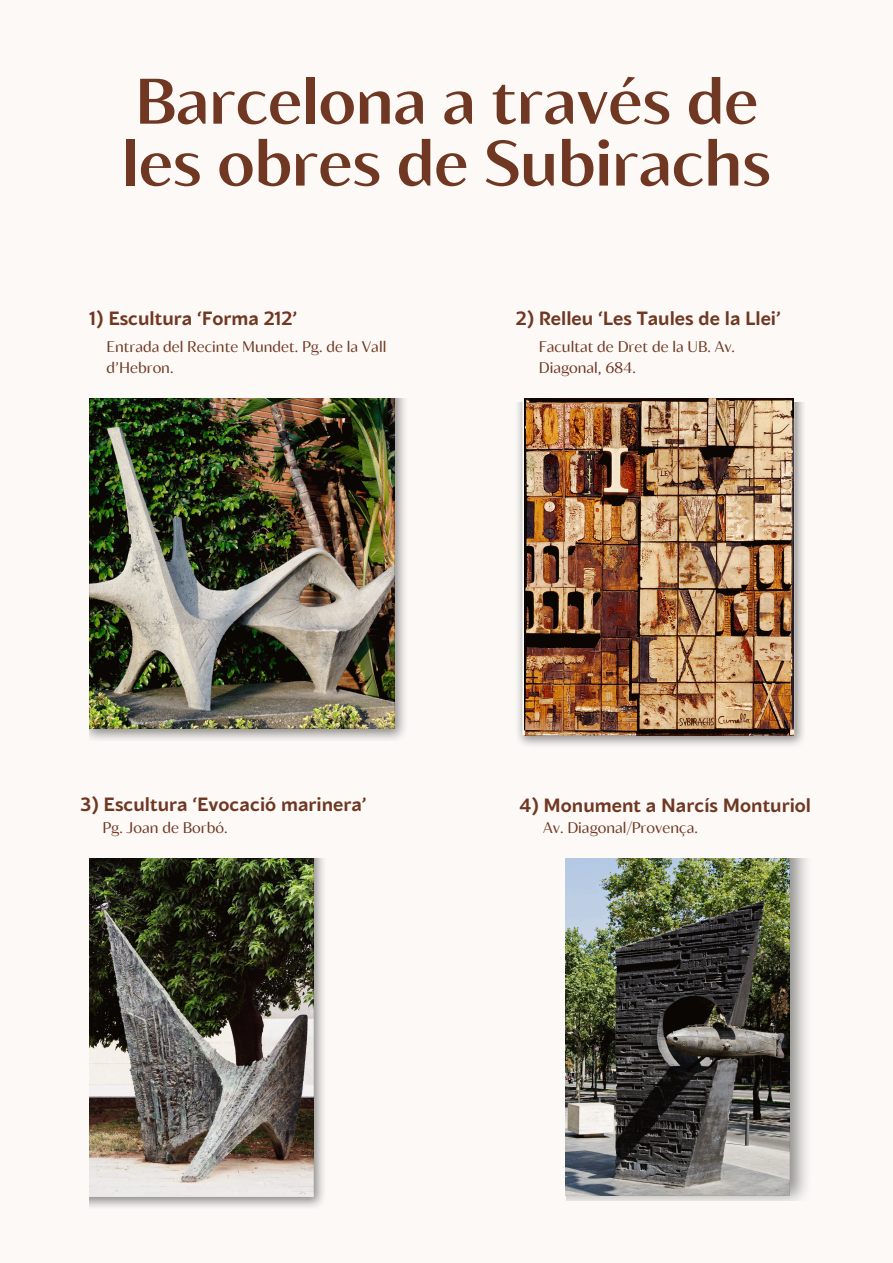
<style>
.page{position:relative;width:893px;height:1263px;background:#fff}
.page>*{position:absolute;margin:0;border:0;box-sizing:border-box;transform-origin:0 0}
.t1{font:700 63.9px/61.9px "Blacker Sans Text";color:#6c331f}
.t2{font:700 19.12px "Blacker Sans Pro";color:#6c331f}
.t3{font:15.38px/21.4px "Blacker Sans Text";color:#6c331f}
</style>
<div class="page">
<img style="left:89px;top:398px;width:721px;height:811px">
<h2 class="t1" style="left:122px;top:68px;width:650px">Barcelona a través de les obres de Subirachs</h2>
<h1 class="t2" style="left:89px;top:307px;width:209px">1) Escultura ‘Forma 212’</h1>
<p class="t3" style="left:107px;top:335px;width:281px">Entrada del Recinte Mundet. Pg. de la Vall d’Hebron.</p>
<p class="t2" style="left:516px;top:307px;width:267px">2) Relleu ‘Les Taules de la Llei’</p>
<p class="t3" style="left:539px;top:335px;width:198px">Facultat de Dret de la UB. Av.<br>Diagonal, 684.</p>
<p class="t2" style="left:81px;top:792px;width:287px">3) Escultura ‘Evocació marinera’</p>
<h2 class="t3" style="left:102px;top:816px;width:127px">Pg. Joan de Borbó.</h2>
<p class="t2" style="left:519px;top:793px;width:293px">4) Monument a Narcís Monturiol</p>
<p class="t3" style="left:543px;top:816px;width:156px">Av. Diagonal/Provença.</p>
</div>
